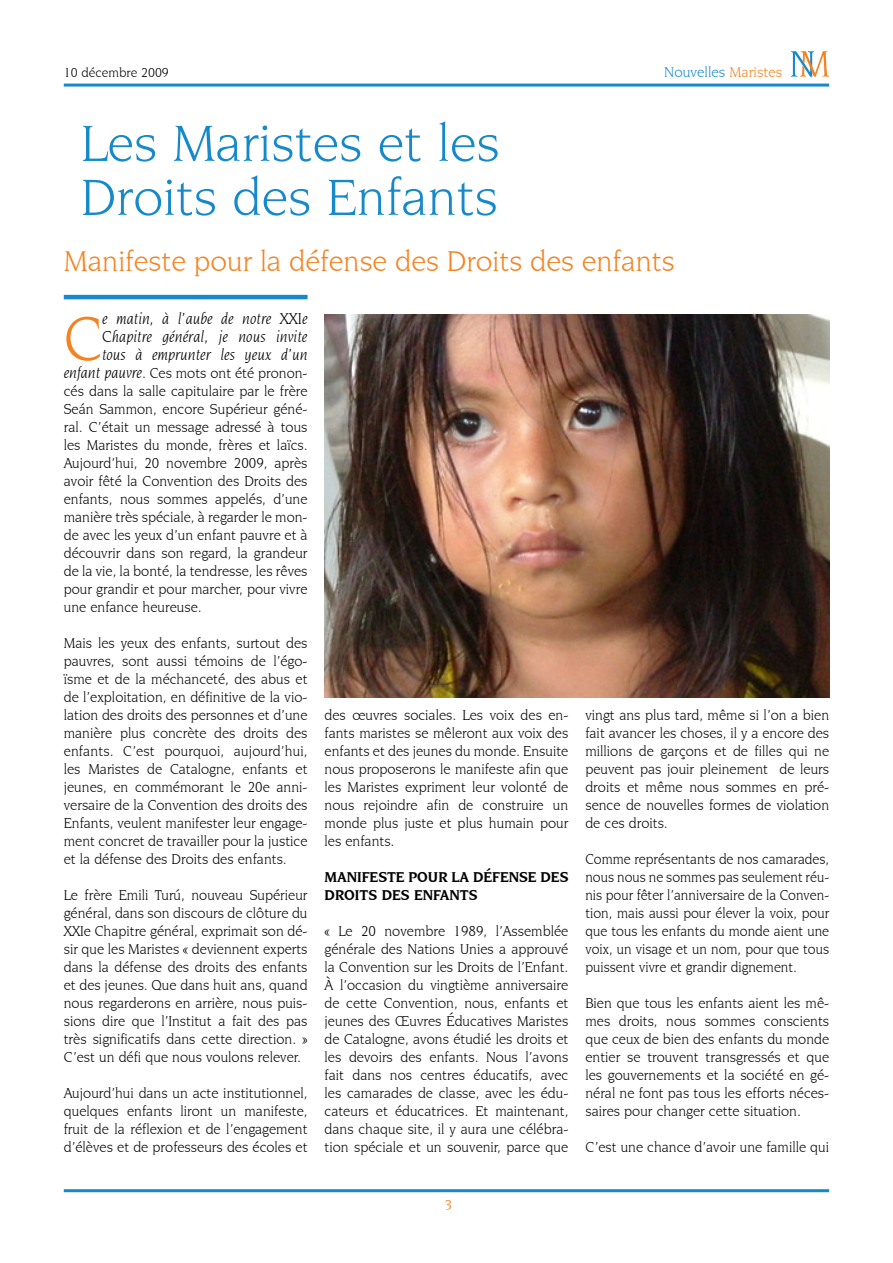
<style>
.page{position:relative;width:893px;height:1263px;background:#fff}
.page>*{position:absolute;margin:0;border:0;box-sizing:border-box;transform-origin:0 0}
.t1{font:italic 65.55px "Novarese IT Cby BT";color:#f5821f}
.t2{font:54px/54px "Novarese IT Cby BT";color:#1689ca}
.t3{font:30px "Novarese IT Cby BT";color:#f5821f}
.t4{font:italic 16.5px/18px "Novarese IT Cby BT";letter-spacing:.005em;color:#000;text-align:justify}
.t5{font:15px/18px "Novarese IT Cby BT";color:#000;text-align:justify}
.t6{font:15px/18px "Novarese IT Cby BT";color:#000;text-align:justify;scale:.94 1}
.t7{font:700 15px "Novarese IT Cby BT";color:#000}
.t8{font:15px "Novarese IT Cby BT";color:#1689ca}
.t9{font:13.5px "Novarese IT Cby BT";color:#000}
.s1{color:#f5821f}
.s2{font-style:italic;font-size:16.5px}
</style>
<div class="page">
<hr style="left:64px;top:1189px;width:765px;height:3px;background:#1689ca">
<hr style="left:64px;top:295px;width:244px;height:4px;background:#1689ca">
<hr style="left:64px;top:84px;width:765px;height:3px;background:#1689ca">
<svg style="left:791px;top:51px;width:38px;height:26px"></svg>
<img style="left:325px;top:315px;width:504px;height:382px">
<p class="t9" style="left:64px;top:64px;width:107px">10 décembre 2009</p>
<p class="t8" style="left:664px;top:63px;width:120px">Nouvelles <span class="s1">Maristes</span></p>
<h2 class="t2" style="left:81px;top:115px;width:420px">Les Maristes et les<br>Droits des Enfants</h2>
<h3 class="t3" style="left:64px;top:243px;width:613px">Manifeste pour la défense des Droits des enfants</h3>
<h1 class="t1" style="left:64px;top:300px;width:40px">C</h1>
<p class="t4" style="left:102px;top:309px;width:207px">e matin, à l’aube de notre XXIe Chapitre général, je nous invite tous à emprunter les yeux d’un</p>
<p class="t5" style="left:64px;top:364px;width:245px"><span class="s2">enfant pauvre</span>. Ces mots ont été pronon&shy;cés dans la salle capitulaire par le frère Seán Sammon, encore Supérieur géné&shy;ral. C’était un message adressé à tous les Maristes du monde, frères et laïcs.<br>Aujourd’hui, 20 novembre 2009, après avoir fêté la Convention des Droits des enfants, nous sommes appelés, d’une manière très spéciale, à regarder le mon&shy;de avec les yeux d’un enfant pauvre et à découvrir dans son regard, la grandeur de la vie, la bonté, la tendresse, les rêves pour grandir et pour marcher, pour vivre une enfance heureuse.</p>
<p class="t5" style="left:64px;top:634px;width:245px">Mais les yeux des enfants, surtout des pauvres, sont aussi témoins de l’égo&shy;ïsme et de la méchanceté, des abus et de l’exploitation, en définitive de la vio&shy;lation des droits des personnes et d’une manière plus concrète des droits des enfants. C’est pourquoi, aujourd’hui, les Maristes de Catalogne, enfants et jeunes, en commémorant le 20e anni&shy;versaire de la Convention des droits des Enfants, veulent manifester leur engage&shy;ment concret de travailler pour la justice et la défense des Droits des enfants.</p>
<p class="t5" style="left:64px;top:886px;width:245px">Le frère Emili Turú, nouveau Supérieur général, dans son discours de clôture du XXIe Chapitre général, exprimait son dé&shy;sir que les Maristes « deviennent experts dans la défense des droits des enfants et des jeunes. Que dans huit ans, quand nous regarderons en arrière, nous puis&shy;sions dire que l’Institut a fait des pas très significatifs dans cette direction. » C’est un défi que nous voulons relever.</p>
<p class="t5" style="left:64px;top:1084px;width:245px">Aujourd’hui dans un acte institutionnel, quelques enfants liront un manifeste, fruit de la réflexion et de l’engagement d’élèves et de professeurs des écoles et</p>
<p class="t5" style="left:325px;top:706px;width:245px">des œuvres sociales. Les voix des en&shy;fants maristes se mêleront aux voix des enfants et des jeunes du monde. Ensuite nous proposerons le manifeste afin que les Maristes expriment leur volonté de nous rejoindre afin de construire un monde plus juste et plus humain pour les enfants.</p>
<p class="t7" style="left:325px;top:868px;width:55px">MANIFESTE</p>
<p class="t7" style="left:409px;top:868px;width:20px">POUR</p>
<p class="t7" style="left:452px;top:868px;width:109px">LA DÉFENSE DES</p>
<p class="t7" style="left:325px;top:886px;width:20px">DROITS</p>
<p class="t7" style="left:382px;top:886px;width:88px">DES ENFANTS</p>
<p class="t5" style="left:325px;top:922px;width:245px">« Le 20 novembre 1989, l’Assemblée générale des Nations Unies a approuvé la Convention sur les Droits de l’Enfant.<br>À l’occasion du vingtième anniversaire de cette Convention, nous, enfants et jeunes des Œuvres Éducatives Maristes de Catalogne, avons étudié les droits et les devoirs des enfants. Nous l’avons fait dans nos centres éducatifs, avec les camarades de classe, avec les édu&shy;cateurs et éducatrices. Et maintenant, dans chaque site, il y aura une célébra&shy;tion spéciale et un souvenir, parce que</p>
<p class="t5" style="left:585px;top:706px;width:245px">vingt ans plus tard, même si l’on a bien fait avancer les choses, il y a encore des millions de garçons et de filles qui ne peuvent pas jouir pleinement de leurs droits et même nous sommes en pré&shy;sence de nouvelles formes de violation de ces droits.</p>
<p class="t6" style="left:585px;top:850px;width:261px">Comme représentants de nos camarades, nous nous ne sommes pas seulement réu&shy;nis pour fêter l’anniversaire de la Conven&shy;tion, mais aussi pour élever la voix, pour que tous les enfants du monde aient une voix, un visage et un nom, pour que tous puissent vivre et grandir dignement.</p>
<p class="t5" style="left:585px;top:994px;width:245px">Bien que tous les enfants aient les mê&shy;mes droits, nous sommes conscients que ceux de bien des enfants du monde entier se trouvent transgressés et que les gouvernements et la société en gé&shy;néral ne font pas tous les efforts néces&shy;saires pour changer cette situation.</p>
<p class="t5" style="left:585px;top:1138px;width:245px">C’est une chance d’avoir une famille qui</p>
</div>
